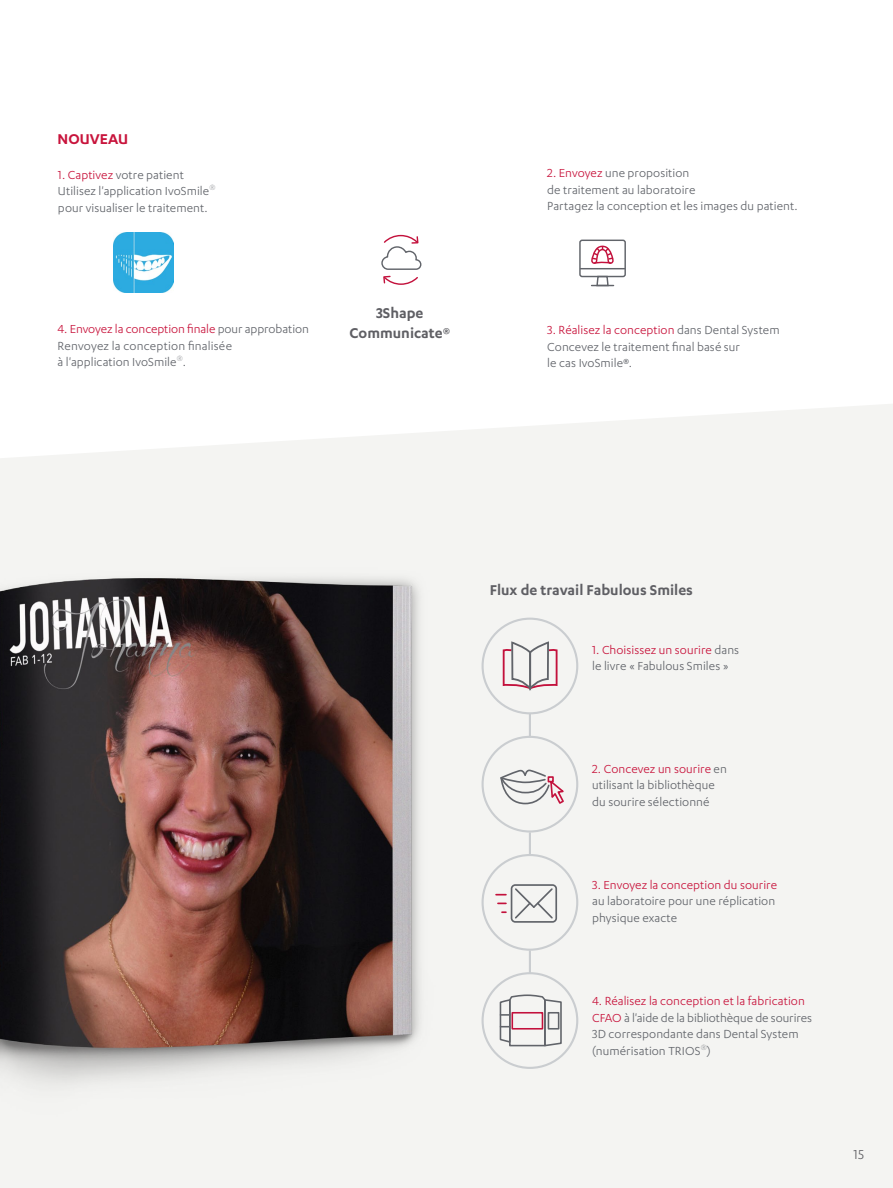
<style>
.page{position:relative;width:893px;height:1188px;background:#fff}
.page>*{position:absolute;margin:0;border:0;box-sizing:border-box;transform-origin:0 0}
.t1{font:600 16.5px/19.5px "Karbon";color:#5f5f64;text-align:center}
.t2{font:600 16.5px "Karbon";color:#c8143c}
.t3{font:15px "Karbon";color:#5f5f64}
.t4{font:13.5px/16.5px "Karbon";letter-spacing:.005em;color:#61646a}
.t5{font:13.5px "Karbon";color:#c8143c}
.s1{color:#c8143c}
</style>
<div class="page">
<div style="left:0;top:404px;width:893px;height:784px;background:#f4f4f2"></div>
<hr style="left:529px;top:714px;width:2px;height:22px;background:#cacdd0">
<hr style="left:529px;top:950px;width:2px;height:23px;background:#cacdd0">
<hr style="left:529px;top:832px;width:2px;height:23px;background:#cacdd0">
<div style="left:481px;top:618px;width:97px;height:96px;border:2px solid #cacdd0;border-radius:50%"></div>
<div style="left:481px;top:972px;width:97px;height:97px;border:2px solid #cacdd0;border-radius:50%"></div>
<div style="left:481px;top:736px;width:97px;height:97px;border:2px solid #cacdd0;border-radius:50%"></div>
<div style="left:481px;top:854px;width:97px;height:97px;border:2px solid #cacdd0;border-radius:50%"></div>
<img style="left:0;top:531px;width:445px;height:633px">
<svg style="left:502px;top:641px;width:56px;height:50px"></svg>
<svg style="left:499px;top:994px;width:63px;height:53px"></svg>
<svg style="left:500px;top:769px;width:65px;height:36px"></svg>
<div style="left:511px;top:884px;width:46px;height:39px;border:2px solid #61646a;border-radius:4px"></div>
<svg style="left:496px;top:894px;width:10px;height:2px"></svg>
<svg style="left:513px;top:887px;width:41px;height:33px"></svg>
<svg style="left:381px;top:234px;width:41px;height:51px"></svg>
<div style="left:579px;top:240px;width:47px;height:37px;border:1px solid #61646a;border-radius:2px"></div>
<svg style="left:592px;top:275px;width:21px;height:12px"></svg>
<hr style="left:581px;top:268px;width:44px;height:1px;background:#61646a">
<svg style="left:591px;top:245px;width:23px;height:19px"></svg>
<img style="left:114px;top:233px;width:59px;height:60px">
<p class="t2" style="left:58px;top:130px;width:72px">NOUVEAU</p>
<p class="t4" style="left:58px;top:166px;width:159px"><span class="s1">1. Captivez</span> votre patient<br>Utilisez l'application IvoSmile<sup>® </sup>pour visualiser le traitement.</p>
<p class="t4" style="left:58px;top:321px;width:253px"><span class="s1">4. Envoyez la conception finale</span> pour approbation<br>Renvoyez la conception finalisée<br>à l'application IvoSmile<sup>®</sup>.</p>
<p class="t1" style="left:349px;top:303px;width:102px">3Shape<br>Communicate®</p>
<p class="t4" style="left:547px;top:164px;width:252px"><span class="s1">2. Envoyez</span> une proposition<br>de traitement au laboratoire<br>Partagez la conception et les images du patient.</p>
<p class="t4" style="left:547px;top:321px;width:234px"><span class="s1">3. Réalisez la conception</span> dans Dental System<br>Concevez le traitement final basé sur<br>le cas IvoSmile®.</p>
<p class="t1" style="left:490px;top:580px;width:205px">Flux de travail Fabulous Smiles</p>
<p class="t4" style="left:592px;top:641px;width:149px"><span class="s1">1. Choisissez un sourire</span> dans le livre « Fabulous Smiles »</p>
<p class="t4" style="left:592px;top:760px;width:136px"><span class="s1">2. Concevez un sourire</span> en utilisant la bibliothèque du sourire sélectionné</p>
<p class="t5" style="left:592px;top:877px;width:186px">3. Envoyez la conception du sourire</p>
<p class="t4" style="left:592px;top:893px;width:184px">au laboratoire pour une réplication physique exacte</p>
<p class="t4" style="left:592px;top:992px;width:221px"><span class="s1">4. Réalisez la conception et la fabrication CFAO</span> à l'aide de la bibliothèque de sourires 3D correspondante dans Dental System (numérisation TRIOS<sup>®</sup>)</p>
<p class="t3" style="left:854px;top:1147px;width:12px">15</p>
</div>
